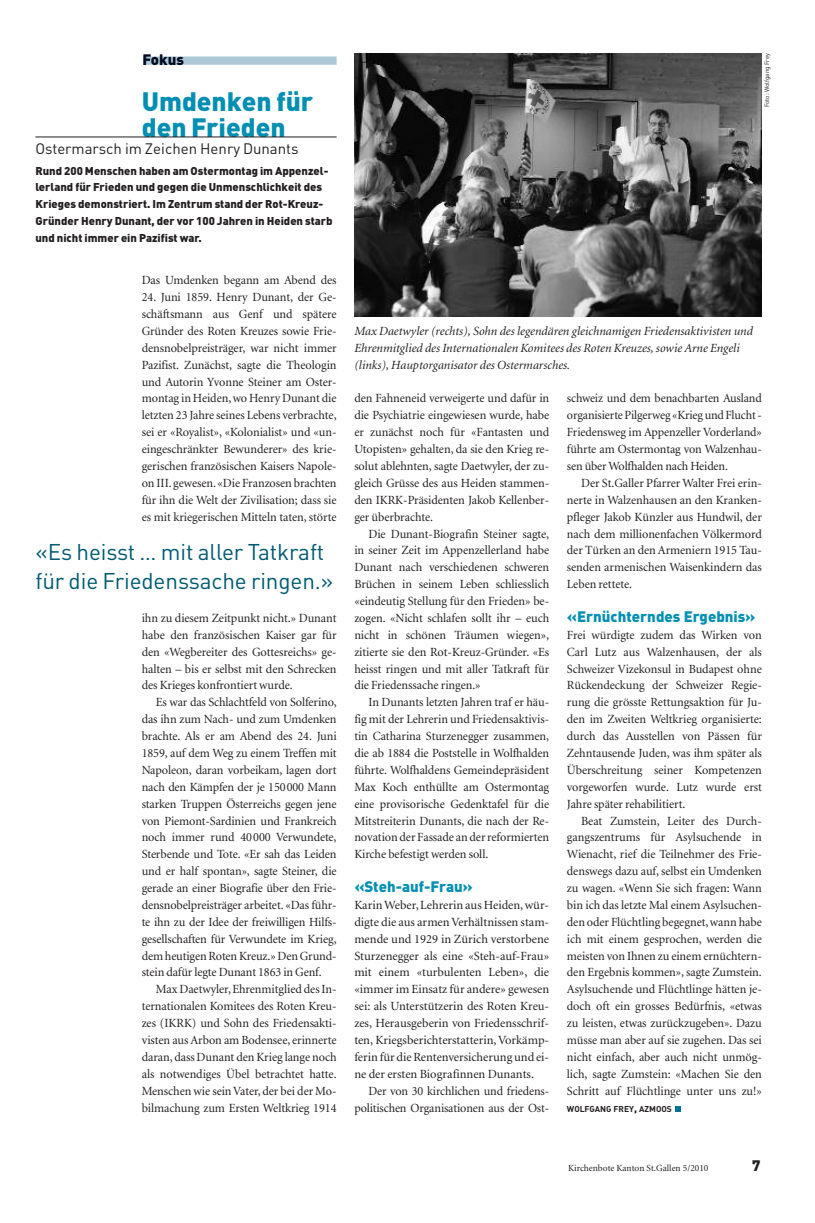
<style>
.page{position:relative;width:815px;height:1223px;background:#fff}
.page>*{position:absolute;margin:0;border:0;box-sizing:border-box;transform-origin:0 0}
.t1{font:900 26.25px/26.2px "DIN";color:#008fb3}
.t2{font:22.5px/28.8px "DIN";letter-spacing:-.005em;color:#005a72}
.t3{font:900 15px "DIN";color:#008fb3}
.t4{font:15px "DIN";color:#231f20}
.t5{font:900 15px "DIN";color:#000a20}
.t6{font:900 15px "DIN";color:#231f20}
.t7{font:12.5px/16.9px "Minion";letter-spacing:-.005em;color:#231f20;text-align:justify}
.t8{font:italic 12.5px/16.9px "Minion";color:#231f20}
.t9{font:900 11.25px/16.9px "DIN";color:#231f20}
.t10{font:9.38px "Minion";color:#231f20}
.t11{font:8.5px "DIN Bold Alternate";color:#231f20}
.t12{font:6.25px "DIN";color:#231f20}
.s1{font-size:11.25px}
</style>
<div class="page">
<div style="left:143px;top:56px;width:194px;height:9px;background:#adc8d4"></div>
<hr style="left:35px;top:137px;width:302px;height:1px;background:#231f20">
<svg style="left:675px;top:1106px;width:6px;height:5px"></svg>
<img style="left:354px;top:53px;width:408px;height:263px">
<p class="t5" style="left:142px;top:51px;width:43px">Fokus</p>
<h1 class="t1" style="left:142px;top:89px;width:173px">Umdenken für den Frieden</h1>
<p class="t4" style="left:35px;top:140px;width:265px">Ostermarsch im Zeichen Henry Dunants</p>
<p class="t9" style="left:35px;top:162px;width:299px">Rund 200 Menschen haben am Ostermontag im Appenzel&shy;lerland für Frieden und gegen die Unmenschlichkeit des Krieges demonstriert. Im Zentrum stand der Rot-Kreuz-Gründer Henry Dunant, der vor 100 Jahren in Heiden starb und nicht immer ein Pazifist war.</p>
<p class="t7" style="left:142px;top:273px;width:196px">Das Umdenken begann am Abend des</p>
<p class="t7" style="left:142px;top:290px;width:196px">24. Juni 1859. Henry Dunant, der Ge&shy;schäftsmann aus Genf und spätere Gründer des Roten Kreuzes sowie Frie&shy;densnobelpreisträger, war nicht immer Pazifist. Zunächst, sagte die Theologin und Autorin Yvonne Steiner am Oster&shy;montag in Heiden,wo Henry Dunant die letzten 23 Jahre seines Lebens verbrachte, sei er «Royalist», «Kolonialist» und «un&shy;eingeschränkter Bewunderer» des krie&shy;gerischen französischen Kaisers Napole&shy;on III. gewesen. «Die Franzosen brachten für ihn die Welt der Zivilisation; dass sie es mit kriegerischen Mitteln taten, störte</p>
<h2 class="t2" style="left:35px;top:538px;width:299px">«Es heisst … mit aller Tatkraft für die Friedenssache ringen.»</h2>
<p class="t7" style="left:142px;top:610px;width:196px">ihn zu diesem Zeitpunkt nicht.» Dunant habe den französischen Kaiser gar für den «Wegbereiter des Gottesreichs» ge&shy;halten – bis er selbst mit den Schrecken des Krieges konfrontiert wurde.</p>
<p class="t7" style="left:142px;top:695px;width:196px;text-indent:14px">Es war das Schlachtfeld von Solferino, das ihn zum Nach- und zum Umdenken brachte. Als er am Abend des 24. Juni 1859, auf dem Weg zu einem Treffen mit Napoleon, daran vorbeikam, lagen dort nach den Kämpfen der je 150000 Mann starken Truppen Österreichs gegen jene von Piemont-Sardinien und Frankreich noch immer rund 40000 Verwundete, Sterbende und Tote. «Er sah das Leiden und er half spontan», sagte Steiner, die gerade an einer Biografie über den Frie&shy;densnobelpreisträger arbeitet. «Das führ&shy;te ihn zu der Idee der freiwilligen Hilfs&shy;gesellschaften für Verwundete im Krieg, dem heutigen Roten Kreuz.» Den Grund&shy;stein dafür legte Dunant 1863 in Genf.</p>
<p class="t7" style="left:142px;top:981px;width:196px;text-indent:14px">Max Daetwyler,Ehrenmitglied des In&shy;ternationalen Komitees des Roten Kreu&shy;zes (IKRK) und Sohn des Friedensakti&shy;visten ausArbon am Bodensee, erinnerte daran,dass Dunant den Krieg lange noch als notwendiges Übel betrachtet hatte.<br>Menschen wie seinVater, der bei der Mo&shy;bilmachung zum Ersten Weltkrieg 1914</p>
<p class="t12" style="left:763px;top:107px;width:56px;rotate:-90deg">Foto: Wolfgang Frey</p>
<p class="t8" style="left:354px;top:323px;width:400px">Max Daetwyler (rechts), Sohn des legendären gleichnamigen Friedensaktivisten und<br>Ehrenmitglied des Internationalen Komitees des Roten Kreuzes, sowie Arne Engeli (links), Hauptorganisator des Ostermarsches.</p>
<p class="t7" style="left:567px;top:391px;width:196px">schweiz und dem benachbarten Ausland organisiertePilgerweg «KriegundFlucht-Friedensweg im Appenzeller Vorderland» führte am Ostermontag von Walzenhau&shy;sen überWolfhalden nach Heiden.</p>
<p class="t7" style="left:567px;top:475px;width:196px;text-indent:14px">Der St.Galler Pfarrer Walter Frei erin&shy;nerte in Walzenhausen an den Kranken&shy;pfleger Jakob Künzler aus Hundwil, der nach dem millionenfachen Völkermord der Türken an den Armeniern 1915 Tau&shy;senden armenischen Waisenkindern das Leben rettete.</p>
<p class="t3" style="left:567px;top:608px;width:190px">«Ernüchterndes Ergebnis»</p>
<p class="t7" style="left:567px;top:627px;width:196px">Frei würdigte zudem das Wirken von Carl Lutz aus Walzenhausen, der als Schweizer Vizekonsul in Budapest ohne Rückendeckung der Schweizer Regie&shy;rung die grösste Rettungsaktion für Ju&shy;den im Zweiten Weltkrieg organisierte: durch das Ausstellen von Pässen für Zehntausende Juden, was ihm später als Überschreitung seiner Kompetenzen vorgeworfen wurde. Lutz wurde erst Jahre später rehabilitiert.</p>
<p class="t7" style="left:567px;top:813px;width:196px;text-indent:14px">Beat Zumstein, Leiter des Durch&shy;gangszentrums für Asylsuchende in Wienacht, rief die Teilnehmer des Frie&shy;denswegs dazu auf, selbst ein Umdenken zu wagen. «Wenn Sie sich fragen: Wann bin ich das letzte Mal einem Asylsuchen&shy;den oder Flüchtling begegnet,wann habe ich mit einem gesprochen, werden die meisten von Ihnen zu einem ernüchtern&shy;den Ergebnis kommen», sagte Zumstein.<br>Asylsuchende und Flüchtlinge hätten je&shy;doch oft ein grosses Bedürfnis, «etwas zu leisten, etwas zurückzugeben». Dazu müsse man aber auf sie zugehen. Das sei nicht einfach, aber auch nicht unmög&shy;lich, sagte Zumstein: «Machen Sie den Schritt auf Flüchtlinge unter uns zu!»</p>
<p class="t11" style="left:567px;top:1103px;width:106px">WOLFGANG FREY<span class="s1">,</span> AZMOOS</p>
<p class="t7" style="left:354px;top:391px;width:196px">den Fahneneid verweigerte und dafür in die Psychiatrie eingewiesen wurde, habe er zunächst noch für «Fantasten und Utopisten» gehalten, da sie den Krieg re&shy;solut ablehnten, sagte Daetwyler, der zu&shy;gleich Grüsse des aus Heiden stammen&shy;den IKRK-Präsidenten Jakob Kellenber&shy;ger überbrachte.</p>
<p class="t7" style="left:354px;top:526px;width:196px;text-indent:14px">Die Dunant-Biografin Steiner sagte, in seiner Zeit im Appenzellerland habe Dunant nach verschiedenen schweren Brüchen in seinem Leben schliesslich «eindeutig Stellung für den Frieden» be&shy;zogen. «Nicht schlafen sollt ihr – euch nicht in schönen Träumen wiegen», zitierte sie den Rot-Kreuz-Gründer. «Es heisst ringen und mit aller Tatkraft für die Friedenssache ringen.»</p>
<p class="t7" style="left:354px;top:695px;width:196px;text-indent:14px">In Dunants letzten Jahren traf er häu&shy;fig mit der Lehrerin und Friedensaktivis&shy;tin Catharina Sturzenegger zusammen, die ab 1884 die Poststelle in Wolfhalden führte. Wolfhaldens Gemeindepräsident Max Koch enthüllte am Ostermontag eine provisorische Gedenktafel für die Mitstreiterin Dunants, die nach der Re&shy;novation der Fassade an derreformierten Kirche befestigt werden soll.</p>
<p class="t3" style="left:354px;top:878px;width:120px">«Steh-auf-Frau»</p>
<p class="t7" style="left:354px;top:897px;width:196px">KarinWeber,Lehrerin aus Heiden,wür&shy;digte die aus armenVerhältnissen stam&shy;mende und 1929 in Zürich verstorbene Sturzenegger als eine «Steh-auf-Frau» mit einem «turbulenten Leben», die «immer im Einsatz für andere» gewesen sei: als Unterstützerin des Roten Kreu&shy;zes, Herausgeberin von Friedensschrif&shy;ten, Kriegsberichterstatterin,Vorkämp&shy;ferin für dieRentenversicherung und ei&shy;ne der ersten Biografinnen Dunants.</p>
<p class="t7" style="left:354px;top:1083px;width:196px;text-align:right">Der von 30 kirchlichen und friedens&shy;politischen Organisationen aus der Ost-</p>
<p class="t10" style="left:568px;top:1164px;width:142px">Kirchenbote Kanton St.Gallen 5/2010</p>
<p class="t6" style="left:752px;top:1156px;width:10px">7</p>
</div>
